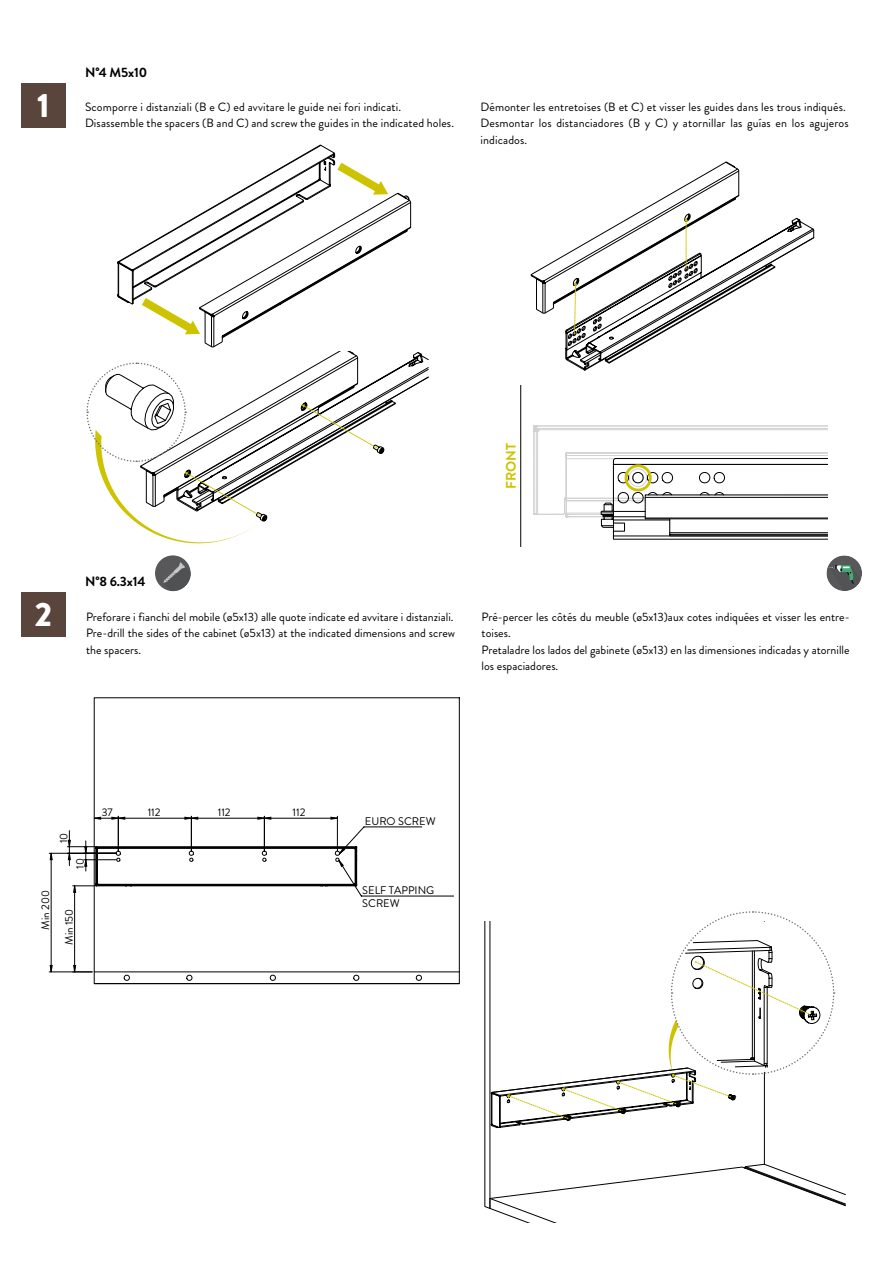
<style>
.page{position:relative;width:893px;height:1263px;background:#fff}
.page>*{position:absolute;margin:0;border:0;box-sizing:border-box;transform-origin:0 0}
.t1{font:900 33.75px "Brandon Grotesque";color:#fff}
.t2{font:700 13.95px "Brandon Grotesque";color:#cdc300}
.t3{font:700 13.5px "Brandon Grotesque";letter-spacing:-.01em;color:#000}
.t4{font:12px/16.5px "Brandon Grotesque";color:#000}
.t5{font:11.1px/13.2px "Brandon Grotesque";color:#000}
</style>
<div class="page">
<div style="left:21px;top:83px;width:45px;height:44px;background:#5a453d"></div>
<svg style="left:86px;top:145px;width:343px;height:398px"></svg>
<svg style="left:531px;top:162px;width:283px;height:209px"></svg>
<div style="left:21px;top:592px;width:45px;height:45px;background:#5a453d"></div>
<div style="left:155px;top:555px;width:36px;height:36px;background:#58585a;border-radius:50%"></div>
<svg style="left:163px;top:562px;width:28px;height:29px"></svg>
<div style="left:826px;top:555px;width:36px;height:36px;background:#58585a;border-radius:50%"></div>
<svg style="left:829px;top:565px;width:32px;height:26px"></svg>
<svg style="left:520px;top:385px;width:307px;height:162px"></svg>
<svg style="left:484px;top:922px;width:281px;height:287px"></svg>
<svg style="left:489px;top:1164px;width:357px;height:58px"></svg>
<svg style="left:490px;top:911px;width:345px;height:217px"></svg>
<hr style="left:49px;top:972px;width:43px;height:1px;background:#000">
<hr style="left:49px;top:853px;width:67px;height:1px;background:#000">
<svg style="left:50px;top:816px;width:44px;height:157px"></svg>
<svg style="left:94px;top:697px;width:366px;height:149px"></svg>
<svg style="left:94px;top:846px;width:366px;height:138px"></svg>
<h1 class="t1" style="left:37px;top:81px;width:14px">1</h1>
<p class="t3" style="left:85px;top:63px;width:64px">N°4 M5x10</p>
<p class="t4" style="left:85px;top:99px;width:371px">Scomporre i distanziali (B e C) ed avvitare le guide nei fori indicati.<br>Disassemble the spacers (B and C) and screw the guides in the indicated holes.</p>
<p class="t4" style="left:480px;top:99px;width:370px">Démonter les entretoises (B et C) et visser les guides dans les trous indiqués.<br>Desmontar los distanciadores (B y C) y atornillar las guías en los agujeros indicados.</p>
<h1 class="t1" style="left:35px;top:591px;width:19px">2</h1>
<p class="t3" style="left:85px;top:572px;width:62px">N°8 6.3x14</p>
<p class="t2" style="left:501px;top:489px;width:47px;rotate:-90deg">FRONT</p>
<p class="t4" style="left:86px;top:608px;width:371px">Preforare i fianchi del mobile (ø5x13) alle quote indicate ed avvitare i distanziali.<br>Pre-drill the sides of the cabinet (ø5x13) at the indicated dimensions and screw the spacers.</p>
<p class="t4" style="left:482px;top:608px;width:370px">Pré-percer les côtés du meuble (ø5x13)aux cotes indiquées et visser les entre&shy;toises.<br>Pretaladre los lados del gabinete (ø5x13) en las dimensiones indicadas y atornille los espaciadores.</p>
<p class="t5" style="left:39px;top:930px;width:41px;rotate:-90deg">Min 200</p>
<p class="t5" style="left:57px;top:843px;width:12px;rotate:-90deg">10</p>
<p class="t5" style="left:74px;top:868px;width:12px;rotate:-90deg">10</p>
<p class="t5" style="left:62px;top:945px;width:38px;rotate:-90deg">Min 150</p>
<p class="t5" style="left:102px;top:806px;width:13px">37</p>
<p class="t5" style="left:148px;top:806px;width:14px">112</p>
<p class="t5" style="left:218px;top:806px;width:14px">112</p>
<p class="t5" style="left:292px;top:806px;width:14px">112</p>
<p class="t5" style="left:365px;top:814px;width:72px">EURO SCREW</p>
<p class="t5" style="left:362px;top:884px;width:74px">SELF TAPPING<br>SCREW</p>
</div>
